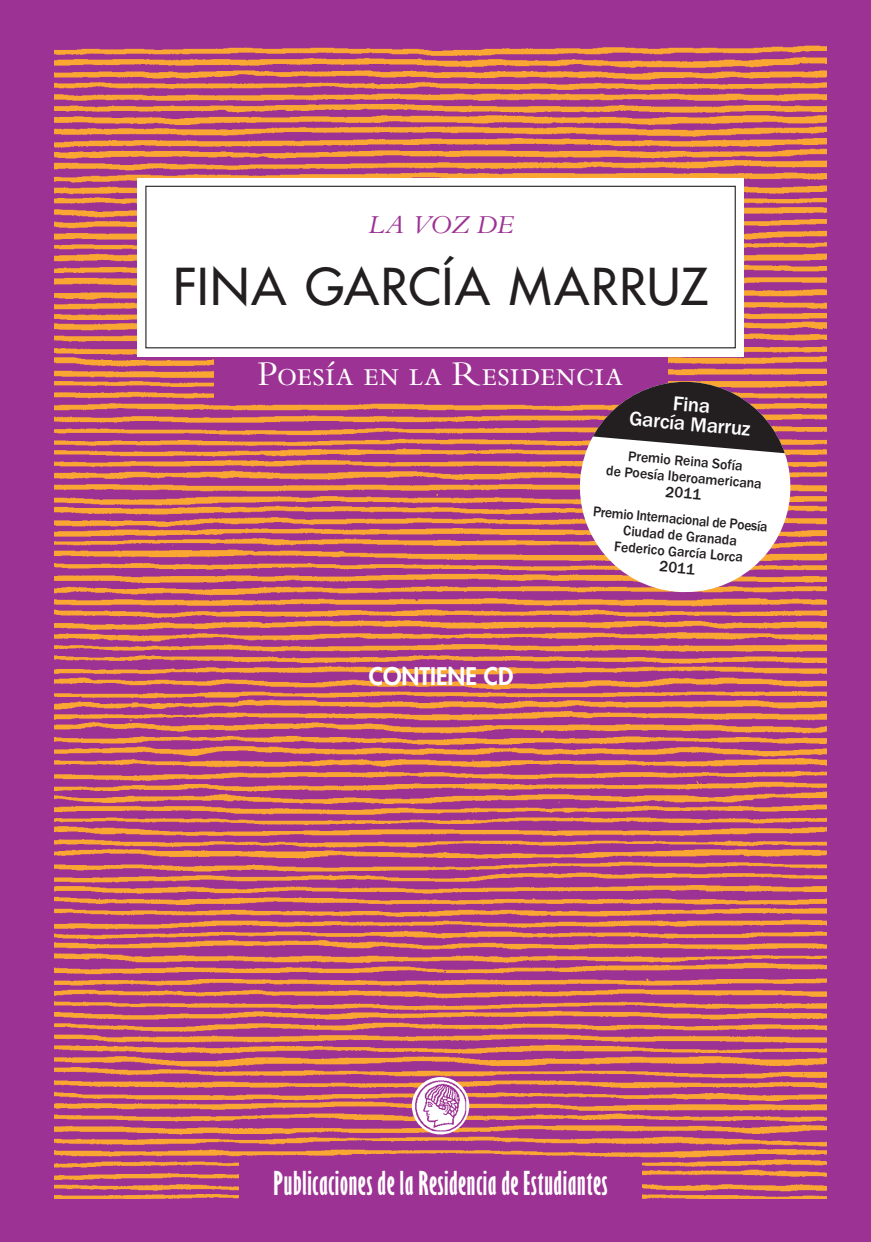
<style>
.page{position:relative;width:871px;height:1242px;background:#fff}
.page>*{position:absolute;margin:0;border:0;box-sizing:border-box;transform-origin:0 0}
.t1{font:500 49.5px "Futura Std";letter-spacing:.03em;color:#231f20}
.t2{font:36px "Bembo Std";letter-spacing:.005em;color:#fff}
.t3{font:30.38px "Gill Sans Std Bold Extra Cond";letter-spacing:.025em;color:#fff}
.t4{font:italic 27px "Bembo Std";letter-spacing:-.02em;color:#9c3293}
.t5{font:800 23.62px "Futura Std";color:#fff}
.t6{font:500 20.7px/19.1px "ITC Franklin Gothic Std";color:#fff;text-align:center}
.t7{font:500 15.75px "ITC Franklin Gothic Std";color:#231f20;scale:.95 1}
.t8{font:500 14.62px/16.2px "ITC Franklin Gothic Std";color:#231f20;text-align:center;scale:.92 1}
.t9{font:500 14.62px/16.2px "ITC Franklin Gothic Std";color:#231f20;text-align:center;scale:.95 1}
</style>
<div class="page">
<div style="left:0;top:0;width:870px;height:1242px;background:#9c3293"></div>
<img style="left:54px;top:45px;width:772px;height:1153px">
<div style="left:214px;top:356px;width:453px;height:45px;background:#9c3293"></div>
<div style="left:137px;top:178px;width:606px;height:178px;background:#fff"></div>
<div style="left:145px;top:186px;width:590px;height:162px;border:1px solid #231f20"></div>
<svg style="left:412px;top:1077px;width:57px;height:57px"></svg>
<img style="left:415px;top:1080px;width:51px;height:51px">
<div style="left:239px;top:1158px;width:402px;height:41px;background:#9c3293"></div>
<svg style="left:571px;top:373px;width:227px;height:228px;fill:#fff"></svg>
<svg style="left:580px;top:382px;width:214px;height:72px"></svg>
<h3 class="t4" style="left:368px;top:208px;width:147px">LA VOZ DE</h3>
<h1 class="t1" style="left:173px;top:256px;width:536px">FINA GARCÍA MARRUZ</h1>
<h2 class="t2" style="left:257px;top:353px;width:367px">Poesía en la Residencia</h2>
<h3 class="t5" style="left:368px;top:661px;width:146px">CONTIENE CD</h3>
<h3 class="t6" style="left:631px;top:390px;width:123px;rotate:5deg">Fina<br>García Marruz</h3>
<p class="t9" style="left:608px;top:446px;width:166px;rotate:5deg">Premio Reina Sofía<br>de Poesía Iberoamericana</p>
<p class="t7" style="left:666px;top:483px;width:39px;rotate:5deg">2011</p>
<p class="t8" style="left:593px;top:504px;width:192px;rotate:5deg">Premio Internacional de Poesía<br>Ciudad de Granada<br>Federico García Lorca</p>
<p class="t7" style="left:660px;top:557px;width:39px;rotate:5deg">2011</p>
<h3 class="t3" style="left:273px;top:1165px;width:335px">Publicaciones de la Residencia de Estudiantes</h3>
</div>
